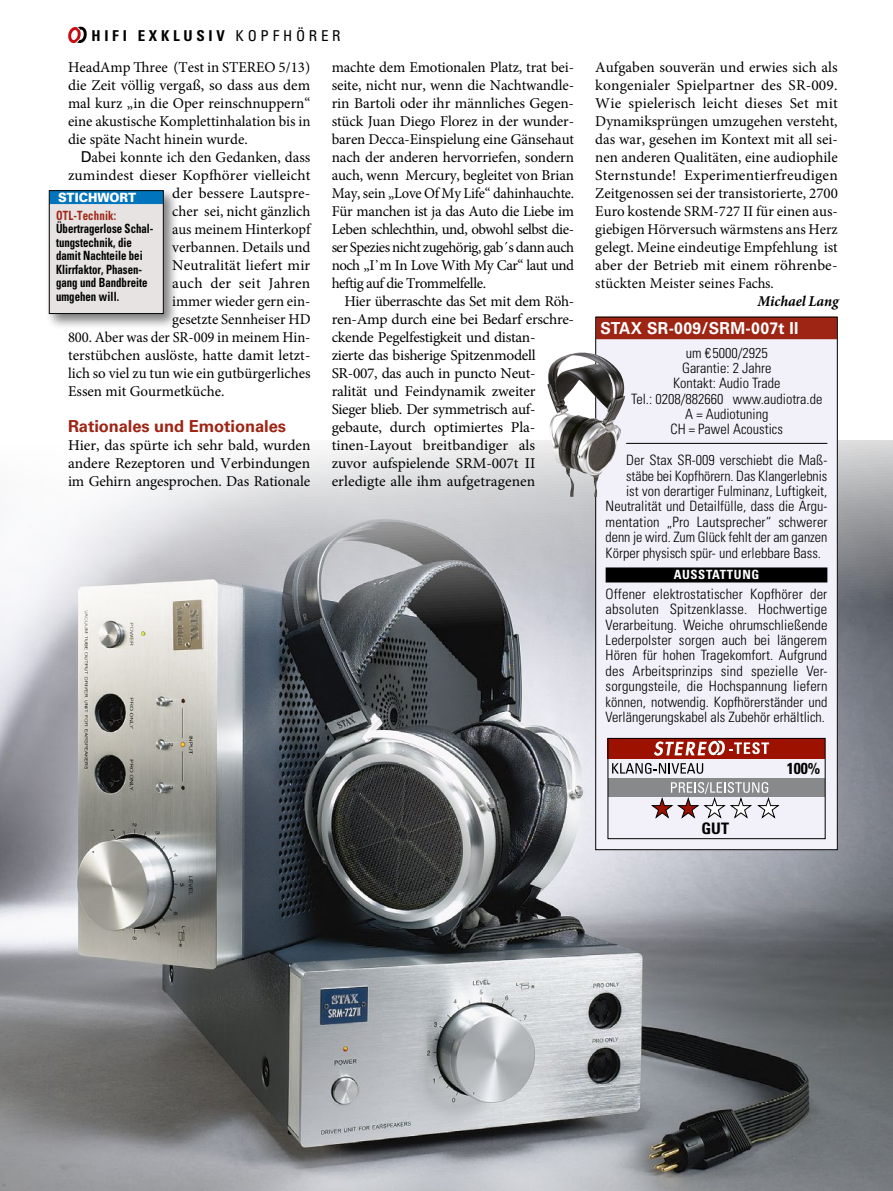
<style>
.page{position:relative;width:893px;height:1191px;background:#fff}
.page>*{position:absolute;margin:0;border:0;box-sizing:border-box;transform-origin:0 0}
.t1{font:700 16.5px "Univers LT Std";letter-spacing:-.005em;color:#9e2514}
.t2{font:700 16.5px "Univers LT Std";letter-spacing:.02em;color:#fff;scale:.95 1}
.t3{font:700 condensed 15.9px "Univers LT Std";color:#000}
.t4{font:15px/18px "Minion Pro";color:#000;text-align:justify}
.t5{font:15px/18px "Minion Pro";letter-spacing:-.02em;color:#000}
.t6{font:700 condensed 15px "Univers LT Std";letter-spacing:.25em;color:#000}
.t7{font:italic 700 15px "Minion Pro";letter-spacing:-.005em;color:#000}
.t8{font:300 condensed 14.25px/15.5px "Univers LT Std";color:#000;text-align:center}
.t9{font:700 condensed 12.75px/13.5px "Univers LT Std";color:#000;scale:.85 1}
.t10{font:700 condensed 12.75px "Univers LT Std";letter-spacing:.015em;color:#9e2514;scale:.85 1}
.t11{font:700 condensed 12.75px "Univers LT Std";letter-spacing:.05em;color:#fff}
.t12{font:900 12.75px "Univers LT Std";color:#fff;scale:.95 1}
.s1{font-weight:400}
.s2{font-family:"Univers LT Std"}
</style>
<div class="page">
<svg style="left:68px;top:26px;width:19px;height:17px"></svg>
<img style="left:0;top:440px;width:893px;height:751px">
<div style="left:46px;top:187px;width:133px;height:142px;background:#000;opacity:.5"></div>
<div style="left:49px;top:191px;width:114px;height:122px;background:#e6e3e2"></div>
<div style="left:50px;top:190px;width:113px;height:14px;background:#0075be"></div>
<div style="left:49px;top:190px;width:115px;height:124px;border:1px solid #000"></div>
<div style="left:596px;top:317px;width:241px;height:532px;background:#f2f1f9"></div>
<div style="left:596px;top:317px;width:241px;height:22px;background:#9e2514"></div>
<hr style="left:626px;top:443px;width:201px;height:1px;background:#000">
<div style="left:606px;top:567px;width:221px;height:15px;background:#000"></div>
<div style="left:595px;top:317px;width:243px;height:533px;border:1px solid #000"></div>
<div style="left:608px;top:778px;width:217px;height:19px;background:#88898a"></div>
<div style="left:607px;top:738px;width:218px;height:20px;background:#9c1100"></div>
<div style="left:608px;top:738px;width:218px;height:101px;border:1px solid #000"></div>
<svg style="left:654px;top:739px;width:115px;height:17px"></svg>
<svg style="left:612px;top:763px;width:91px;height:10px"></svg>
<svg style="left:651px;top:782px;width:129px;height:37px"></svg>
<img style="left:547px;top:352px;width:42px;height:145px">
<p class="t6" style="left:91px;top:26px;width:251px">HiFi Exkl usiv <span class="s1">KOPFHÖRER</span></p>
<p class="t4" style="left:68px;top:58px;width:244px">HeadAmp Three (Test in STEREO 5/13) die Zeit völlig vergaß, so dass aus dem mal kurz „in die Oper reinschnuppern“ eine akustische Komplettinhalation bis in die späte Nacht hinein wurde.</p>
<p class="t4" style="left:81px;top:148px;width:231px"><span class="s2">D</span>abei konnte ich den Gedanken, dass</p>
<p class="t4" style="left:68px;top:166px;width:244px">zumindest dieser Kopfhörer vielleicht</p>
<p class="t4" style="left:172px;top:184px;width:140px">der bessere Lautspre-</p>
<p class="t4" style="left:172px;top:202px;width:140px">cher sei, nicht gänzlich</p>
<p class="t4" style="left:172px;top:220px;width:140px">aus meinem Hinterkopf</p>
<p class="t4" style="left:172px;top:238px;width:140px">verbannen. Details und</p>
<p class="t4" style="left:172px;top:256px;width:140px">Neutralität liefert mir</p>
<p class="t4" style="left:172px;top:274px;width:140px">auch der seit Jahren</p>
<p class="t4" style="left:172px;top:292px;width:140px">immer wieder gern ein-</p>
<p class="t4" style="left:172px;top:310px;width:140px">gesetzte Sennheiser HD</p>
<p class="t4" style="left:68px;top:328px;width:244px">800. Aber was der SR-009 in meinem Hin-</p>
<p class="t4" style="left:68px;top:346px;width:244px">terstübchen auslöste, hatte damit letzt-</p>
<p class="t4" style="left:68px;top:364px;width:244px">lich so viel zu tun wie ein gutbürgerliches</p>
<p class="t4" style="left:68px;top:382px;width:158px">Essen mit Gourmetküche.</p>
<p class="t1" style="left:68px;top:417px;width:219px">Rationales und Emotionales</p>
<p class="t4" style="left:68px;top:436px;width:244px">Hier, das spürte ich sehr bald, wurden andere Rezeptoren und Verbindungen im Gehirn angesprochen. Das Rationale</p>
<p class="t12" style="left:58px;top:189px;width:84px">STICHWORT</p>
<p class="t10" style="left:56px;top:207px;width:72px">OTL-Technik:</p>
<p class="t9" style="left:56px;top:222px;width:116px">Übertragerlose Schal&shy;tungstechnik, die damit Nachteile bei<br>Klirrfaktor, Phasen&shy;gang und Bandbreite umgehen will.</p>
<p class="t4" style="left:332px;top:58px;width:244px">machte dem Emotionalen Platz, trat bei&shy;seite, nicht nur, wenn die Nachtwandle&shy;rin Bartoli oder ihr männliches Gegen&shy;stück Juan Diego Florez in der wunder&shy;baren Decca-Einspielung eine Gänsehaut nach der anderen hervorriefen, sondern auch, wenn Mercury, begleitet von Brian May, sein „Love Of My Life“ dahinhauchte.<br>Für manchen ist ja das Auto die Liebe im Leben schlechthin, und, obwohl selbst die&shy;ser Spezies nicht zugehörig, gab´s dann auch noch „I᾽m In Love With My Car“ laut und heftig auf die Trommelfelle.</p>
<p class="t5" style="left:332px;top:292px;width:244px;text-indent:13px">Hier überraschte das Set mit dem Röh&shy;ren-Amp durch eine bei Bedarf erschre&shy;ckende Pegelfestigkeit und distan-<br>zierte das bisherige Spitzenmodell SR-007, das auch in puncto Neut&shy;ralität und Feindynamik zweiter Sieger blieb. Der symmetrisch auf&shy;gebaute, durch optimiertes Pla&shy;tinen-Layout breitbandiger als zuvor aufspielende SRM-007t II erledigte alle ihm aufgetragenen</p>
<p class="t4" style="left:595px;top:58px;width:244px">Aufgaben souverän und erwies sich als kongenialer Spielpartner des SR-009.<br>Wie spielerisch leicht dieses Set mit Dynamiksprüngen umzugehen versteht, das war, gesehen im Kontext mit all sei&shy;nen anderen Qualitäten, eine audiophile Sternstunde! Experimentierfreudigen Zeitgenossen sei der transistorierte, 2700<br>Euro kostende SRM-727 II für einen aus&shy;giebigen Hörversuch wärmstens ans Herz gelegt. Meine eindeutige Empfehlung ist aber der Betrieb mit einem röhrenbe&shy;stückten Meister seines Fachs.</p>
<p class="t7" style="left:757px;top:291px;width:83px">Michael Lang</p>
<p class="t2" style="left:600px;top:318px;width:210px">STAX SR-009/SRM-007t II</p>
<p class="t8" style="left:631px;top:345px;width:193px">um €5000/2925<br>Garantie: 2 Jahre<br>Kontakt: Audio Trade<br>Tel.: 0208/882660 www.audiotra.de<br>A = Audiotuning<br>CH = Pawel Acoustics</p>
<p class="t8" style="left:626px;top:452px;width:203px">Der Stax SR-009 verschiebt die Maß-</p>
<p class="t8" style="left:626px;top:468px;width:203px">stäbe bei Kopfhörern. Das Klangerlebnis</p>
<p class="t8" style="left:626px;top:483px;width:203px">ist von derartiger Fulminanz, Luftigkeit,</p>
<p class="t8" style="left:606px;top:498px;width:223px">Neutralität und Detailfülle, dass die Argu-</p>
<p class="t8" style="left:606px;top:514px;width:223px">mentation „Pro Lautsprecher“ schwerer</p>
<p class="t8" style="left:606px;top:529px;width:223px">denn je wird. Zum Glück fehlt der am ganzen</p>
<p class="t8" style="left:606px;top:545px;width:217px">Körper physisch spür- und erlebbare Bass.</p>
<p class="t11" style="left:674px;top:567px;width:41px">Ausstatt</p>
<p class="t11" style="left:734px;top:567px;width:27px">ung</p>
<p class="t8" style="left:606px;top:586px;width:223px;text-align:justify">Offener elektrostatischer Kopfhörer der absoluten Spitzenklasse. Hochwertige Verarbeitung. Weiche ohrumschließende Lederpolster sorgen auch bei längerem Hören für hohen Tragekomfort. Aufgrund des Arbeitsprinzips sind spezielle Ver&shy;sorgungsteile, die Hochspannung liefern können, notwendig. Kopfhörerständer und Verlängerungskabel als Zubehör erhältlich.</p>
<p class="t3" style="left:787px;top:758px;width:35px">100%</p>
<p class="t3" style="left:701px;top:818px;width:29px">GUT</p>
</div>
